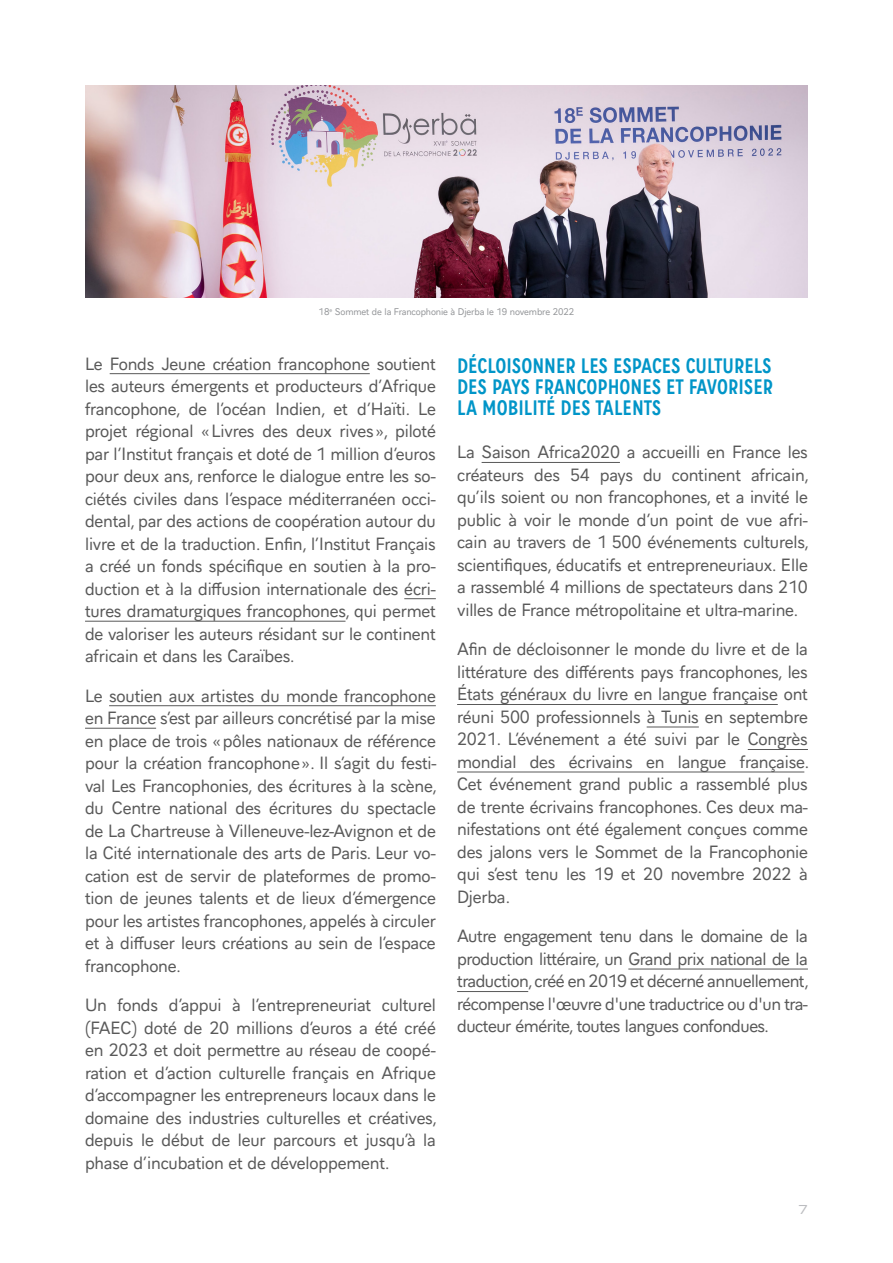
<style>
.page{position:relative;width:893px;height:1263px;background:#fff}
.page>*{position:absolute;margin:0;border:0;box-sizing:border-box;transform-origin:0 0}
.Sous_titre{font:700 19.5px/21px "Aiglon Pro Condensed";color:#0095c8;text-align:justify}
.Texte_courant{font:16.5px/22.5px "Aiglon Pro";letter-spacing:-.01em;color:#595959;text-align:justify}
.t1{font:12px "Aiglon Pro Extended";color:#bcbdc0}
.Légendes_photos{font:9px "Aiglon Pro";letter-spacing:-.01em;color:#939598}
</style>
<div class="page">
<hr style="left:110px;top:373px;width:260px;height:1px;background:#595959">
<hr style="left:404px;top:598px;width:32px;height:1px;background:#595959">
<hr style="left:85px;top:621px;width:260px;height:1px;background:#595959">
<hr style="left:109px;top:705px;width:327px;height:1px;background:#595959">
<hr style="left:85px;top:728px;width:71px;height:1px;background:#595959">
<hr style="left:482px;top:462px;width:138px;height:1px;background:#595959">
<hr style="left:457px;top:704px;width:321px;height:1px;background:#595959">
<hr style="left:647px;top:727px;width:52px;height:1px;background:#595959">
<hr style="left:748px;top:749px;width:60px;height:1px;background:#595959">
<hr style="left:457px;top:772px;width:347px;height:1px;background:#595959">
<hr style="left:628px;top:969px;width:180px;height:1px;background:#595959">
<hr style="left:457px;top:991px;width:71px;height:1px;background:#595959">
<img style="left:85px;top:85px;width:723px;height:213px">
<p class="Légendes_photos" style="left:319px;top:304px;width:257px">18<sup>e</sup> Sommet de la Francophonie à Djerba le 19 novembre 2022</p>
<p class="Texte_courant" style="left:85px;top:351px;width:352px">Le Fonds Jeune création francophone soutient les auteurs émergents et producteurs d’Afrique francophone, de l’océan Indien, et d’Haïti. Le projet régional «Livres des deux rives», piloté par l’Institut français et doté de 1 million d’euros pour deux ans, renforce le dialogue entre les so&shy;ciétés civiles dans l’espace méditerranéen occi&shy;dental, par des actions de coopération autour du livre et de la traduction. Enfin, l’Institut Français a créé un fonds spécifique en soutien à la pro&shy;duction et à la diffusion internationale des écri&shy;tures dramaturgiques francophones, qui permet de valoriser les auteurs résidant sur le continent africain et dans les Caraïbes.</p>
<p class="Texte_courant" style="left:85px;top:683px;width:354px">Le soutien aux artistes du monde francophone en France s’est par ailleurs concrétisé par la mise en place de trois «pôles nationaux de référence pour la création francophone». Il s’agit du festi&shy;val Les Francophonies, des écritures à la scène, du Centre national des écritures du spectacle de La Chartreuse à Villeneuve-lez-Avignon et de la Cité internationale des arts de Paris. Leur vo&shy;cation est de servir de plateformes de promo&shy;tion de jeunes talents et de lieux d’émergence pour les artistes francophones, appelés à circuler et à diffuser leurs créations au sein de l’espace francophone.</p>
<p class="Texte_courant" style="left:85px;top:992px;width:354px">Un fonds d’appui à l’entrepreneuriat culturel (FAEC) doté de 20 millions d’euros a été créé en 2023 et doit permettre au réseau de coopé&shy;ration et d’action culturelle français en Afrique d’accompagner les entrepreneurs locaux dans le domaine des industries culturelles et créatives, depuis le début de leur parcours et jusqu’à la phase d’incubation et de développement.</p>
<p class="Sous_titre" style="left:457px;top:353px;width:317px">DÉCLOISONNER LES ESPACES CULTURELS DES PAYS FRANCOPHONES ET FAVORISER LA MOBILITÉ DES TALENTS</p>
<p class="Texte_courant" style="left:457px;top:439px;width:354px">La Saison Africa2020 a accueilli en France les créateurs des 54 pays du continent africain, qu’ils soient ou non francophones, et a invité le public à voir le monde d’un point de vue afri&shy;cain au travers de 1 500 événements culturels, scientifiques, éducatifs et entrepreneuriaux. Elle a rassemblé 4 millions de spectateurs dans 210 villes de France métropolitaine et ultra-marine.</p>
<p class="Texte_courant" style="left:457px;top:636px;width:354px">Afin de décloisonner le monde du livre et de la littérature des différents pays francophones, les États généraux du livre en langue française ont réuni 500 professionnels à Tunis en septembre 2021. L’événement a été suivi par le Congrès mondial des écrivains en langue française.<br>Cet événement grand public a rassemblé plus de trente écrivains francophones. Ces deux ma&shy;nifestations ont été également conçues comme des jalons vers le Sommet de la Francophonie qui s’est tenu les 19 et 20 novembre 2022 à Djerba.</p>
<p class="Texte_courant" style="left:457px;top:923px;width:354px">Autre engagement tenu dans le domaine de la production littéraire, un Grand prix national de la traduction, créé en 2019 et décerné annuellement, récompense l'œuvre d'une traductrice ou d'un tra&shy;ducteur émérite, toutes langues confondues.</p>
<p class="t1" style="left:798px;top:1199px;width:11px">7</p>
</div>
